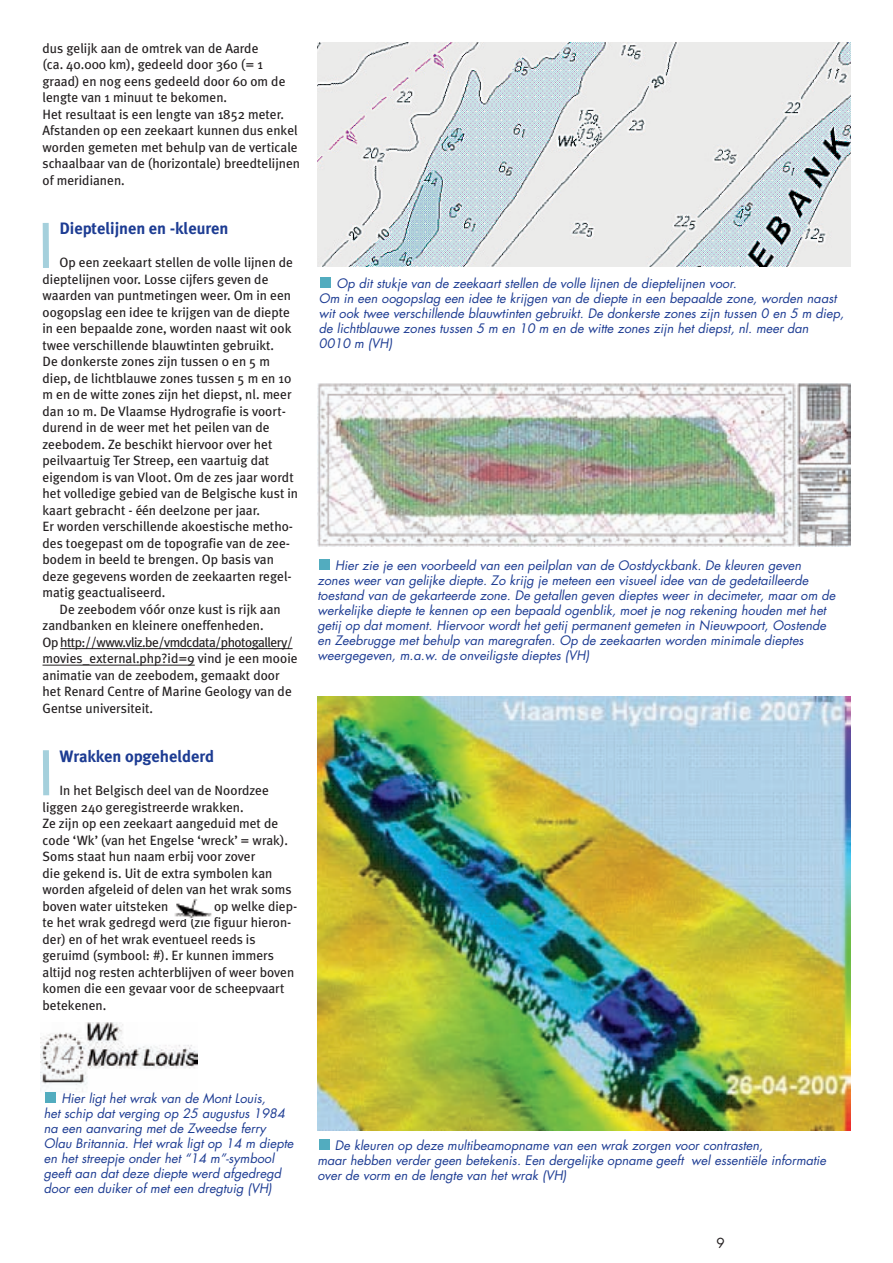
<style>
.page{position:relative;width:893px;height:1263px;background:#fff}
.page>*{position:absolute;margin:0;border:0;box-sizing:border-box;transform-origin:0 0}
.t1{font:700 16.5px "Meta Plus";letter-spacing:-.005em;color:#1d3c93}
.t2{font:13.5px/16.5px "Meta Plus";color:#231f20}
.t3{font:13.5px "Futura";color:#231f20}
.t4{font:italic 12.75px/15px "Futura";color:#1d3c93}
</style>
<div class="page">
<hr style="left:60px;top:648px;width:233px;height:1px;background:#231f20">
<hr style="left:43px;top:665px;width:152px;height:1px;background:#231f20">
<div style="left:320px;top:277px;width:11px;height:11px;background:#52acbf"></div>
<img style="left:317px;top:43px;width:533px;height:224px">
<img style="left:318px;top:384px;width:532px;height:163px">
<div style="left:319px;top:559px;width:11px;height:11px;background:#52acbf"></div>
<img style="left:40px;top:1022px;width:157px;height:70px">
<div style="left:45px;top:1092px;width:11px;height:11px;background:#52acbf"></div>
<img style="left:318px;top:697px;width:532px;height:433px">
<div style="left:319px;top:1139px;width:10px;height:10px;background:#52acbf"></div>
<div style="left:43px;top:750px;width:6px;height:45px;background:#a5d0dc"></div>
<div style="left:43px;top:223px;width:6px;height:45px;background:#a5d0dc"></div>
<img style="left:174px;top:899px;width:38px;height:19px">
<p class="t2" style="left:43px;top:41px;width:259px">dus gelijk aan de omtrek van de Aarde<br>(ca. 40.000 km), gedeeld door 360 (= 1 graad) en nog eens gedeeld door 60 om de lengte van 1 minuut te bekomen.<br>Het resultaat is een lengte van 1852 meter.<br>Afstanden op een zeekaart kunnen dus enkel worden gemeten met behulp van de verticale schaalbaar van de (horizontale) breedtelijnen of meridianen.</p>
<p class="t1" style="left:60px;top:222px;width:170px">Dieptelijnen en -kleuren</p>
<p class="t2" style="left:43px;top:255px;width:257px;text-indent:17px">Op een zeekaart stellen de volle lijnen de dieptelijnen voor. Losse cijfers geven de waarden van puntmetingen weer. Om in een oogopslag een idee te krijgen van de diepte in een bepaalde zone, worden naast wit ook twee verschillende blauwtinten gebruikt.<br>De donkerste zones zijn tussen 0 en 5 m diep, de lichtblauwe zones tussen 5 m en 10 m en de witte zones zijn het diepst, nl. meer dan 10 m. De Vlaamse Hydrografie is voort&shy;durend in de weer met het peilen van de zeebodem. Ze beschikt hiervoor over het peilvaartuig Ter Streep, een vaartuig dat eigendom is van Vloot. Om de zes jaar wordt het volledige gebied van de Belgische kust in kaart gebracht - één deelzone per jaar.<br>Er worden verschillende akoestische metho&shy;des toegepast om de topografie van de zee&shy;bodem in beeld te brengen. Op basis van deze gegevens worden de zeekaarten regel&shy;matig geactualiseerd.</p>
<p class="t2" style="left:43px;top:602px;width:257px;text-indent:17px">De zeebodem vóór onze kust is rijk aan zandbanken en kleinere oneffenheden.<br>Op http://www.vliz.be/vmdcdata/photogallery/ movies_external.php?id=9 vind je een mooie animatie van de zeebodem, gemaakt door het Renard Centre of Marine Geology van de Gentse universiteit.</p>
<p class="t1" style="left:60px;top:750px;width:156px">Wrakken opgehelderd</p>
<p class="t2" style="left:43px;top:783px;width:251px;text-indent:17px">In het Belgisch deel van de Noordzee liggen 240 geregistreerde wrakken.<br>Ze zijn op een zeekaart aangeduid met de code ‘Wk’ (van het Engelse ‘wreck’ = wrak).<br>Soms staat hun naam erbij voor zover<br>die gekend is. Uit de extra symbolen kan worden afgeleid of delen van het wrak soms boven water uitsteken</p>
<p class="t2" style="left:43px;top:899px;width:256px;text-indent:171px">op welke diep&shy;te het wrak gedregd werd (zie figuur hieron&shy;der) en of het wrak eventueel reeds is geruimd (symbool: #). Er kunnen immers altijd nog resten achterblijven of weer boven komen die een gevaar voor de scheepvaart betekenen.</p>
<p class="t4" style="left:319px;top:277px;width:529px;text-indent:18px">Op dit stukje van de zeekaart stellen de volle lijnen de dieptelijnen voor.<br>Om in een oogopslag een idee te krijgen van de diepte in een bepaalde zone, worden naast wit ook twee verschillende blauwtinten gebruikt. De donkerste zones zijn tussen 0 en 5 m diep, de lichtblauwe zones tussen 5 m en 10 m en de witte zones zijn het diepst, nl. meer dan 0010 m (VH)</p>
<p class="t4" style="left:317px;top:559px;width:522px;text-indent:18px">Hier zie je een voorbeeld van een peilplan van de Oostdyckbank. De kleuren geven zones weer van gelijke diepte. Zo krijg je meteen een visueel idee van de gedetailleerde toestand van de gekarteerde zone. De getallen geven dieptes weer in decimeter, maar om de werkelijke diepte te kennen op een bepaald ogenblik, moet je nog rekening houden met het getij op dat moment. Hiervoor wordt het getij permanent gemeten in Nieuwpoort, Oostende en Zeebrugge met behulp van maregrafen. Op de zeekaarten worden minimale dieptes weergegeven, m.a.w. de onveiligste dieptes (VH)</p>
<p class="t4" style="left:44px;top:1092px;width:253px;text-indent:18px">Hier ligt het wrak van de Mont Louis,<br>het schip dat verging op 25 augustus 1984 na een aanvaring met de Zweedse ferry Olau Britannia. Het wrak ligt op 14 m diepte en het streepje onder het “14 m”-symbool geeft aan dat deze diepte werd afgedregd door een duiker of met een dregtuig (VH)</p>
<p class="t4" style="left:317px;top:1138px;width:512px;text-indent:18px">De kleuren op deze multibeamopname van een wrak zorgen voor contrasten,<br>maar hebben verder geen betekenis. Een dergelijke opname geeft wel essentiële informatie over de vorm en de lengte van het wrak (VH)</p>
<p class="t3" style="left:717px;top:1237px;width:10px">9</p>
</div>
